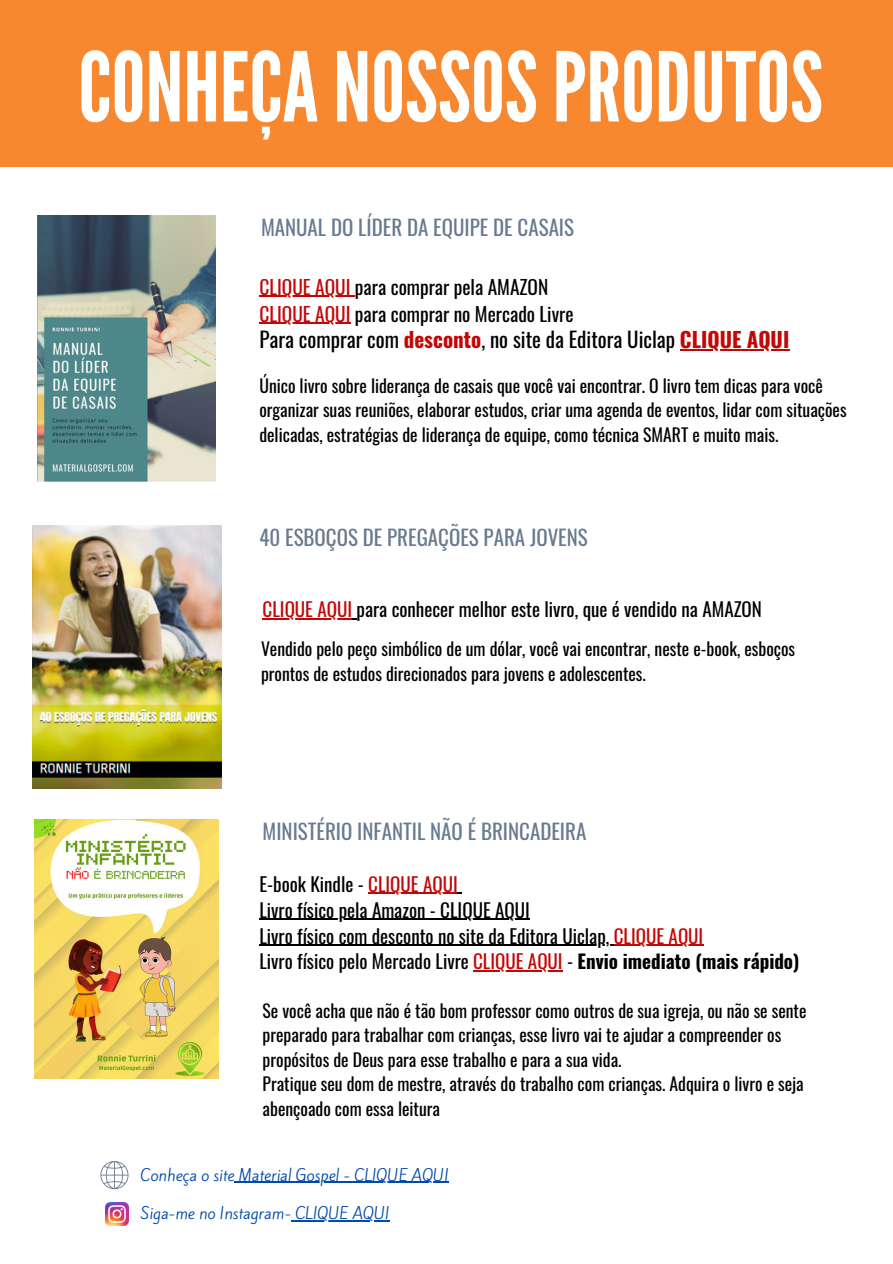
<style>
.page{position:relative;width:893px;height:1264px;background:#fff}
.page>*{position:absolute;margin:0;border:0;box-sizing:border-box;transform-origin:0 0}
.t1{font:95.85px "League Gothic";color:#fff}
.t2{font:21px "Oswald";color:#687a8f}
.t3{font:21px "Oswald";color:#000}
.t4{font:19.35px/27px "Oswald";color:#000}
.t5{font:19.05px/25.8px "Oswald";color:#000}
.t6{font:17.7px/24.5px "Oswald";color:#000}
.t7{font:15px "Kite One";color:#004aad}
.s1{color:#c40606}
.s2{font-weight:700;color:#c40606}
.s3{font-weight:700}
</style>
<div class="page">
<div style="left:0;top:0;width:892px;height:166px;background:#f7882f"></div>
<img style="left:38px;top:216px;width:177px;height:265px">
<img style="left:32px;top:525px;width:189px;height:263px">
<svg style="left:100px;top:1161px;width:28px;height:28px"></svg>
<img style="left:35px;top:819px;width:183px;height:258px">
<img style="left:105px;top:1202px;width:24px;height:23px">
<hr style="left:259px;top:295px;width:91px;height:2px;background:#c40606">
<hr style="left:259px;top:322px;width:91px;height:2px;background:#c40606">
<hr style="left:680px;top:349px;width:109px;height:2px;background:#c40606">
<hr style="left:368px;top:892px;width:89px;height:2px;background:#c40606">
<hr style="left:259px;top:918px;width:270px;height:1px;background:#000">
<hr style="left:259px;top:944px;width:354px;height:1px;background:#000">
<hr style="left:613px;top:944px;width:90px;height:1px;background:#c40606">
<hr style="left:473px;top:970px;width:89px;height:1px;background:#c40606">
<hr style="left:262px;top:618px;width:90px;height:1px;background:#c40606">
<hr style="left:234px;top:1181px;width:214px;height:1px;background:#004aad">
<hr style="left:291px;top:1220px;width:98px;height:1px;background:#004aad">
<h1 class="t1" style="left:78px;top:32px;width:746px">CONHEÇANOSSOSPRODUTOS</h1>
<p class="t2" style="left:261px;top:211px;width:314px">MANUAL DO LÍDER DA EQUIPE DE CASAIS</p>
<p class="t4" style="left:259px;top:272px;width:315px"><span class="s1">CLIQUE AQUI</span> para comprar pela AMAZON<br><span class="s1">CLIQUE AQUI</span> para comprar no Mercado Livre</p>
<p class="t3" style="left:259px;top:323px;width:531px">Para comprar com <span class="s2">desconto</span>, no site da Editora Uiclap <span class="s2">CLIQUE AQUI</span></p>
<p class="t6" style="left:259px;top:373px;width:588px">Único livro sobre liderança de casais que você vai encontrar. O livro tem dicas para você organizar suas reuniões, elaborar estudos, criar uma agenda de eventos, lidar com situações delicadas, estratégias de liderança de equipe, como técnica SMART e muito mais.</p>
<p class="t2" style="left:259px;top:520px;width:330px">40 ESBOÇOS DE PREGAÇÕES PARA JOVENS</p>
<p class="t5" style="left:262px;top:595px;width:501px"><span class="s1">CLIQUE AQUI</span> para conhecer melhor este livro, que é vendido na AMAZON</p>
<p class="t6" style="left:261px;top:636px;width:535px">Vendido pelo peço simbólico de um dólar, você vai encontrar, neste e-book, esboços prontos de estudos direcionados para jovens e adolescentes.</p>
<p class="t2" style="left:262px;top:814px;width:325px">MINISTÉRIO INFANTIL NÃO É BRINCADEIRA</p>
<p class="t5" style="left:259px;top:870px;width:541px">E-book Kindle - <span class="s1">CLIQUE AQUI<br></span>Livro físico pela Amazon - CLIQUE AQUI<br>Livro físico com desconto no site da Editora Uiclap, <span class="s1">CLIQUE AQUI<br></span>Livro físico pelo Mercado Livre <span class="s1">CLIQUE AQUI</span> - <span class="s3">Envio imediato (mais rápido)</span></p>
<p class="t6" style="left:262px;top:997px;width:545px">Se você acha que não é tão bom professor como outros de sua igreja, ou não se sente preparado para trabalhar com crianças, esse livro vai te ajudar a compreender os propósitos de Deus para esse trabalho e para a sua vida.<br>Pratique seu dom de mestre, através do trabalho com crianças. Adquira o livro e seja abençoado com essa leitura</p>
<p class="t7" style="left:140px;top:1164px;width:309px">Conheça o site Material Gospel - CLIQUE AQUI</p>
<p class="t7" style="left:140px;top:1202px;width:250px">Siga-me no Instagram- CLIQUE AQUI</p>
</div>
